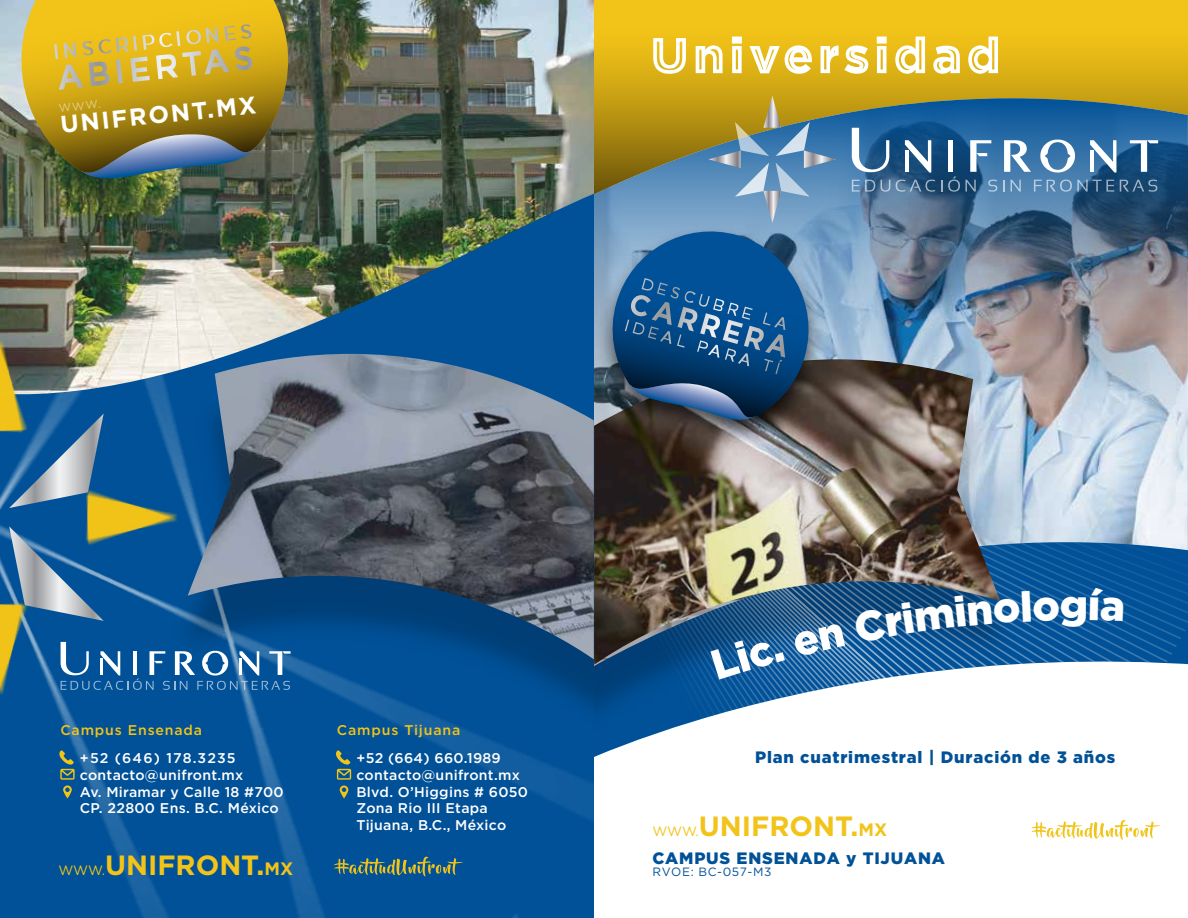
<style>
.page{position:relative;width:1188px;height:918px;background:#fff}
.page>*{position:absolute;margin:0;border:0;box-sizing:border-box;transform-origin:0 0}
.t1{font:900 42px "Gotham";color:#fff}
.t2{font:700 27.75px "Gotham";color:#f2c318}
.t3{font:700 24.15px "Gotham";color:#fff}
.t4{font:900 16.5px "Gotham";letter-spacing:.05em;color:#005198}
.t5{font:500 14.1px/16.5px "Gotham";letter-spacing:.02em;color:#fff}
.t6{font:500 14.1px "Gotham";letter-spacing:.06em;color:#f2c318}
.t7{font:500 14.1px "Gotham";letter-spacing:.08em;color:#fff}
.t8{font:12px "Gotham";letter-spacing:.05em;color:#005198}
.t9{font:11.4px "Gotham";color:rgb(255 255 255/.5)}
.s1{font-weight:400;font-size:13.5px}
.s2{font-size:18px}
</style>
<div class="page">
<svg style="left:594px;top:0;width:594px;height:98px;background:#e5b816"></svg>
<svg style="left:594px;top:733px;width:64px;height:24px"></svg>
<img style="left:1041px;top:587px;width:147px;height:78px">
<img style="left:594px;top:98px;width:594px;height:489px">
<img style="left:594px;top:374px;width:447px;height:359px">
<img style="left:594px;top:359px;width:406px;height:306px">
<img style="left:0;top:403px;width:594px;height:515px">
<img style="left:0;top:0;width:594px;height:403px">
<img style="left:147px;top:369px;width:447px;height:359px">
<img style="left:188px;top:354px;width:406px;height:305px">
<svg style="left:9px;top:526px;width:95px;height:95px"></svg>
<svg style="left:9px;top:414px;width:95px;height:94px"></svg>
<img style="left:0;top:551px;width:79px;height:196px">
<img style="left:0;top:296px;width:79px;height:188px">
<img style="left:34px;top:439px;width:197px;height:157px">
<svg style="left:709px;top:96px;width:127px;height:123px;background:#819893"></svg>
<svg style="left:852px;top:128px;width:37px;height:44px"></svg>
<svg style="left:905px;top:140px;width:26px;height:33px"></svg>
<svg style="left:1004px;top:140px;width:27px;height:32px"></svg>
<svg style="left:1090px;top:140px;width:26px;height:33px"></svg>
<hr style="left:1090px;top:150px;width:4px;height:22px;background:#fff">
<svg style="left:1130px;top:140px;width:28px;height:32px"></svg>
<svg style="left:1040px;top:139px;width:35px;height:34px"></svg>
<svg style="left:852px;top:180px;width:23px;height:12px"></svg>
<svg style="left:881px;top:180px;width:9px;height:12px"></svg>
<svg style="left:896px;top:180px;width:39px;height:12px"></svg>
<svg style="left:941px;top:180px;width:1px;height:12px"></svg>
<svg style="left:948px;top:140px;width:49px;height:52px;background:#507ba1"></svg>
<svg style="left:1003px;top:180px;width:1px;height:12px"></svg>
<svg style="left:1011px;top:180px;width:10px;height:12px"></svg>
<svg style="left:1034px;top:180px;width:80px;height:12px"></svg>
<svg style="left:1120px;top:180px;width:37px;height:12px"></svg>
<svg style="left:1032px;top:820px;width:128px;height:20px"></svg>
<img style="left:570px;top:219px;width:269px;height:236px">
<svg style="left:608px;top:220px;width:212px;height:207px;background:#7791a9"></svg>
<svg style="left:613px;top:231px;width:196px;height:195px;background:#265886"></svg>
<svg style="left:653px;top:38px;width:33px;height:36px"></svg>
<svg style="left:696px;top:45px;width:27px;height:28px"></svg>
<svg style="left:732px;top:37px;width:10px;height:36px"></svg>
<svg style="left:749px;top:45px;width:63px;height:29px"></svg>
<svg style="left:821px;top:45px;width:47px;height:29px"></svg>
<svg style="left:877px;top:37px;width:10px;height:36px"></svg>
<svg style="left:895px;top:37px;width:30px;height:37px"></svg>
<svg style="left:933px;top:46px;width:27px;height:28px"></svg>
<svg style="left:968px;top:37px;width:30px;height:37px"></svg>
<svg style="left:61px;top:642px;width:230px;height:48px;background:#3071ab"></svg>
<svg style="left:334px;top:857px;width:129px;height:19px;background:#437074"></svg>
<svg style="left:14px;top:0;width:277px;height:187px;background:#747f70"></svg>
<svg style="left:21px;top:0;width:267px;height:173px;background:#b99922"></svg>
<svg style="left:54px;top:24px;width:199px;height:46px;background:#dfbc3b"></svg>
<img style="left:78px;top:134px;width:182px;height:53px">
<svg style="left:336px;top:750px;width:15px;height:49px"></svg>
<svg style="left:59px;top:750px;width:16px;height:49px"></svg>
<svg style="left:710px;top:640px;width:75px;height:40px;background:#165d9c"></svg>
<svg style="left:793px;top:623px;width:52px;height:34px;background:#3772a7"></svg>
<svg style="left:853px;top:590px;width:206px;height:53px;background:#17568e"></svg>
<svg style="left:1090px;top:588px;width:34px;height:34px"></svg>
<h3 class="t3" style="left:59px;top:109px;width:198px;rotate:-6deg">UNIFRONT.MX</h3>
<p class="t9" style="left:58px;top:101px;width:43px;rotate:-6deg">WWW.</p>
<h1 class="t1" style="left:1060px;top:576px;width:30px">g</h1>
<p class="t6" style="left:60px;top:721px;width:143px">Campus Ensenada</p>
<p class="t6" style="left:337px;top:721px;width:125px">Campus Tijuana</p>
<p class="t7" style="left:80px;top:749px;width:157px">+52 (646) 178.3235</p>
<p class="t5" style="left:80px;top:783px;width:205px">Av. Miramar y Calle 18 #700<br>CP. 22800 Ens. B.C. México</p>
<p class="t5" style="left:80px;top:766px;width:165px">contacto@unifront.mx</p>
<p class="t5" style="left:357px;top:749px;width:146px">+52 (664) 660.1989</p>
<p class="t5" style="left:357px;top:766px;width:165px">contacto@unifront.mx</p>
<p class="t5" style="left:357px;top:783px;width:173px">Blvd. O’Higgins # 6050<br>Zona Rio III Etapa<br>Tijuana, B.C., México</p>
<p class="t4" style="left:755px;top:746px;width:362px">Plan cuatrimestral | Duración de 3 años</p>
<h2 class="t2" style="left:652px;top:808px;width:236px"><span class="s1">WWW.</span>UNIFRONT.<span class="s2">MX</span></h2>
<h2 class="t2" style="left:58px;top:847px;width:236px"><span class="s1">WWW.</span>UNIFRONT.<span class="s2">MX</span></h2>
<p class="t4" style="left:652px;top:847px;width:294px">CAMPUS ENSENADA y TIJUANA</p>
<p class="t8" style="left:652px;top:864px;width:121px">RVOE: BC-057-M3</p>
</div>
